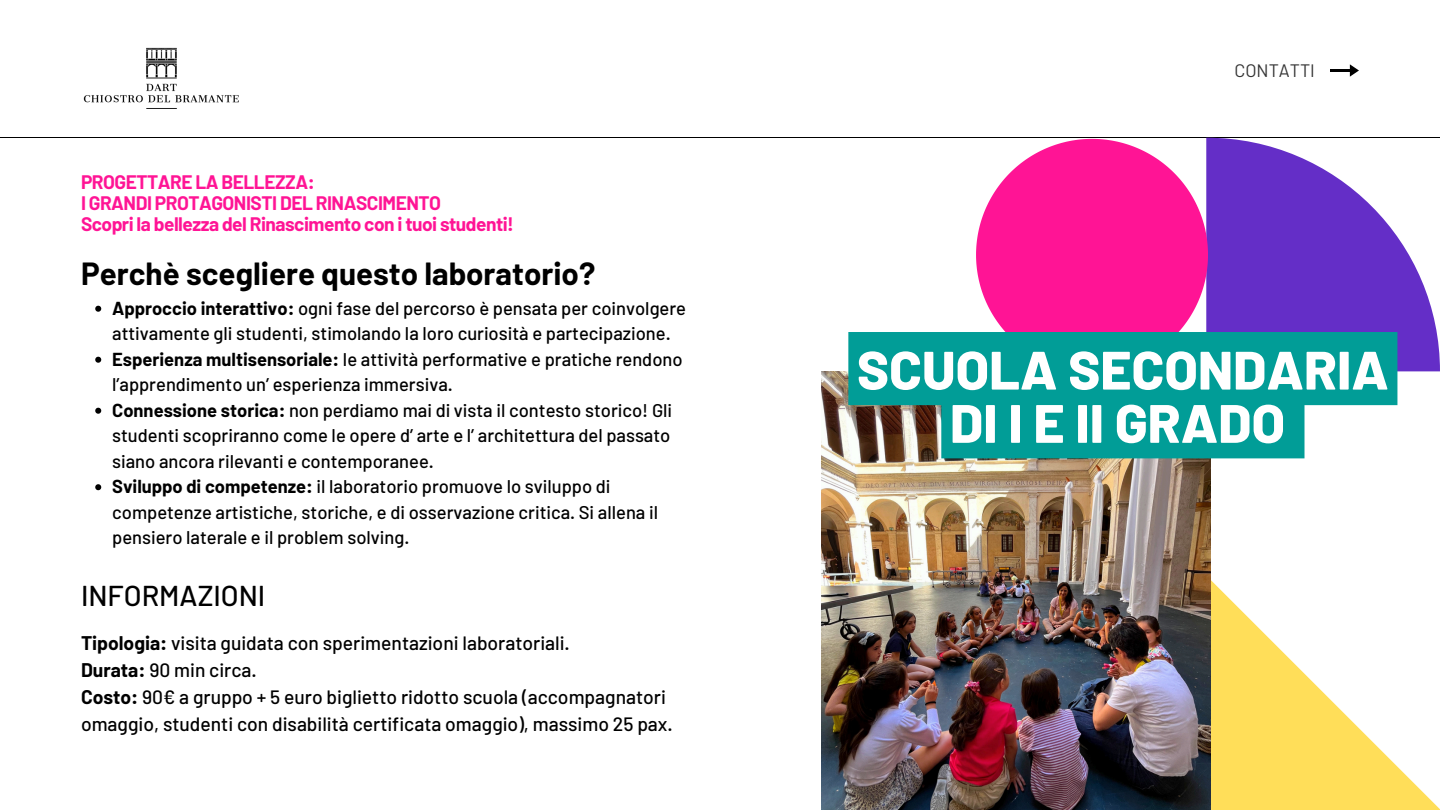
<style>
.page{position:relative;width:1440px;height:810px;background:#fff}
.page>*{position:absolute;margin:0;border:0;box-sizing:border-box;transform-origin:0 0}
.t1{font:800 54px/53.2px "Barlow";color:#fff;text-align:center}
.t2{font:700 31.3px "Barlow";color:#000}
.t3{font:500 28.7px "Barlow";color:#000}
.t4{font:500 19.3px/27px "Barlow";color:#000}
.t5{font:700 19.1px/21px "Barlow";letter-spacing:-.025em;color:#ff1495}
.t6{font:500 18.4px/25.5px "Barlow";color:#000}
.t7{font:18px "Barlow";color:#343434}
.s1{font-weight:700}
</style>
<div class="page">
<hr style="left:0;top:137px;width:1440px;height:1px;background:#000">
<svg style="left:1331px;top:64px;width:28px;height:13px"></svg>
<svg style="left:1206px;top:138px;width:234px;height:233px;fill:#642ec7"></svg>
<svg style="left:976px;top:139px;width:232px;height:193px;fill:#ff1495"></svg>
<svg style="left:1211px;top:580px;width:229px;height:230px"></svg>
<img style="left:822px;top:371px;width:388px;height:439px">
<svg style="left:848px;top:332px;width:549px;height:126px;background:#1ca09a"></svg>
<img style="left:83px;top:47px;width:156px;height:62px">
<svg style="left:95px;top:306px;width:6px;height:6px"></svg>
<svg style="left:95px;top:357px;width:6px;height:6px"></svg>
<svg style="left:95px;top:408px;width:6px;height:6px"></svg>
<svg style="left:95px;top:484px;width:6px;height:6px"></svg>
<p class="t5" style="left:81px;top:171px;width:434px">PROGETTARE LA BELLEZZA:<br>I GRANDI PROTAGONISTI DEL RINASCIMENTO<br>Scopri la bellezza del Rinascimento con i tuoi studenti!</p>
<p class="t2" style="left:81px;top:254px;width:516px">Perchè scegliere questo laboratorio?</p>
<p class="t6" style="left:112px;top:295px;width:575px"><span class="s1">Approccio interattivo:</span> ogni fase del percorso è pensata per coinvolgere attivamente gli studenti, stimolando la loro curiosità e partecipazione.</p>
<p class="t6" style="left:112px;top:346px;width:572px"><span class="s1">Esperienza multisensoriale:</span> le attività performative e pratiche rendono l’apprendimento un’ esperienza immersiva.</p>
<h2 class="t6" style="left:112px;top:397px;width:561px;text-align:justify"><span class="s1">Connessione storica:</span> non perdiamo mai di vista il contesto storico! Gli studenti scopriranno come le opere d’ arte e l’ architettura del passato siano ancora rilevanti e contemporanee.</h2>
<h5 class="t6" style="left:112px;top:473px;width:547px"><span class="s1">Sviluppo di competenze:</span> il laboratorio promuove lo sviluppo di competenze artistiche, storiche, e di osservazione critica. Si allena il pensiero laterale e il problem solving.</h5>
<p class="t3" style="left:81px;top:578px;width:186px">INFORMAZIONI</p>
<p class="t4" style="left:81px;top:629px;width:593px"><span class="s1">Tipologia:</span> visita guidata con sperimentazioni laboratoriali.<br><span class="s1">Durata:</span> 90 min circa.<br><span class="s1">Costo:</span> 90€ a gruppo + 5 euro biglietto ridotto scuola (accompagnatori omaggio, studenti con disabilità certificata omaggio), massimo 25 pax.</p>
<h3 class="t7" style="left:1234px;top:59px;width:82px">CONTATTI</h3>
<h4 class="t1" style="left:857px;top:341px;width:533px">SCUOLA SECONDARIA<br>DI I E II GRADO</h4>
</div>
